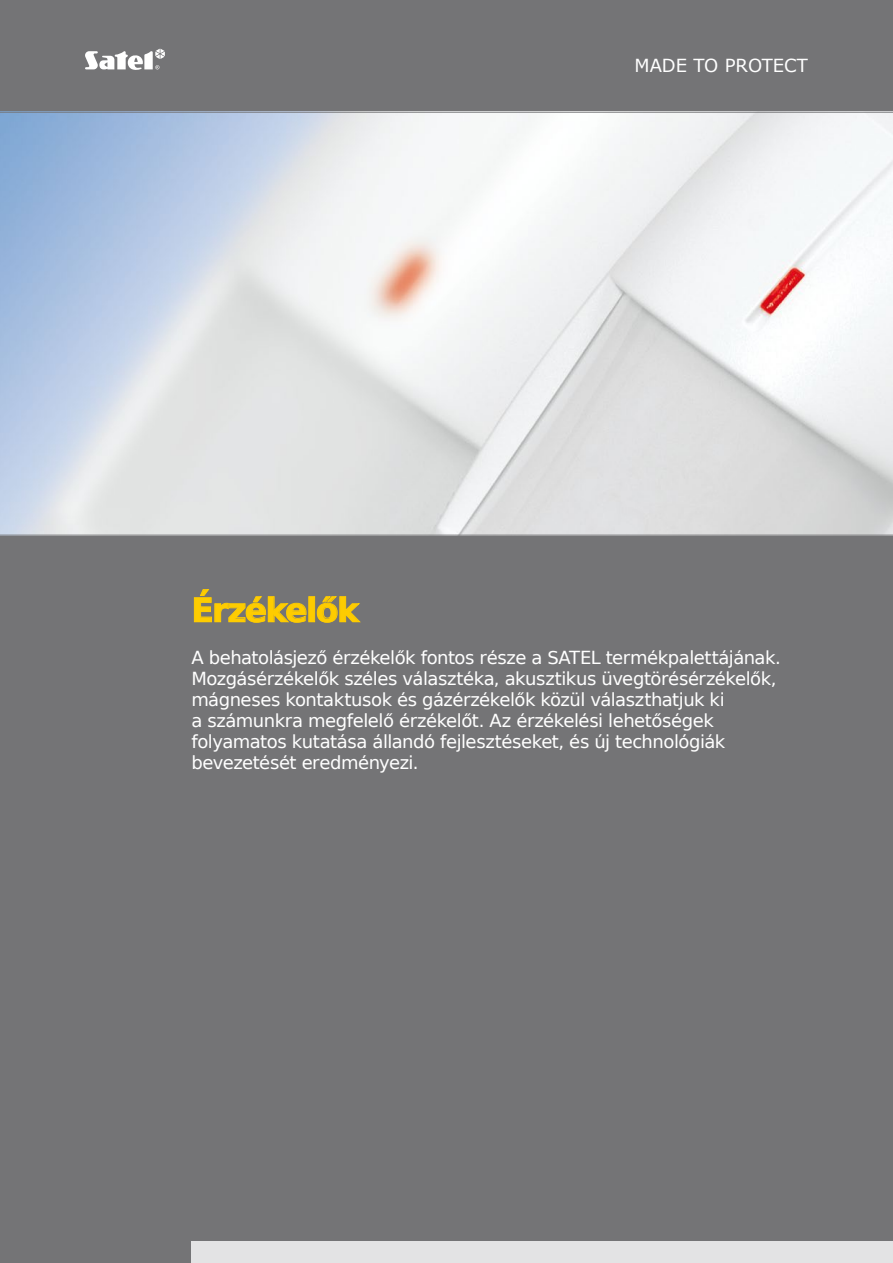
<style>
.page{position:relative;width:893px;height:1263px;background:#747476}
.page>*{position:absolute;margin:0;border:0;box-sizing:border-box;transform-origin:0 0}
._01_-_ROZDZIAŁ{font:700 33px "Prima Sans EU";letter-spacing:-.05em;color:#fecc00}
._02_-_ROZDZIAŁ_LEAD{font:18px/21px "Prima Sans EU";letter-spacing:-.025em;color:#fff}
.t1{font:18px "Verdana";color:#fff}
</style>
<div class="page">
<svg style="left:85px;top:49px;width:80px;height:21px"></svg>
<div style="left:191px;top:1242px;width:702px;height:21px;background:#e3e3e4"></div>
<img style="left:0;top:113px;width:893px;height:422px">
<svg style="left:194px;top:589px;width:113px;height:34px"></svg>
<div style="left:308px;top:596px;width:7px;height:26px;border:1px solid #fecc00"></div>
<svg style="left:316px;top:596px;width:45px;height:27px"></svg>
<p class="t1" style="left:634px;top:53px;width:175px">MADE TO PROTECT</p>
<p class="_01_-_ROZDZIAŁ" style="left:191px;top:587px;width:169px">Érzékelők</p>
<p class="_02_-_ROZDZIAŁ_LEAD" style="left:191px;top:647px;width:591px">A behatolásjező érzékelők fontos része a SATEL termékpalettájának.<br>Mozgásérzékelők széles választéka, akusztikus üvegtörésérzékelők, mágneses kontaktusok és gázérzékelők közül választhatjuk ki<br>a számunkra megfelelő érzékelőt. Az érzékelési lehetőségek folyamatos kutatása állandó fejlesztéseket, és új technológiák bevezetését eredményezi.</p>
</div>
